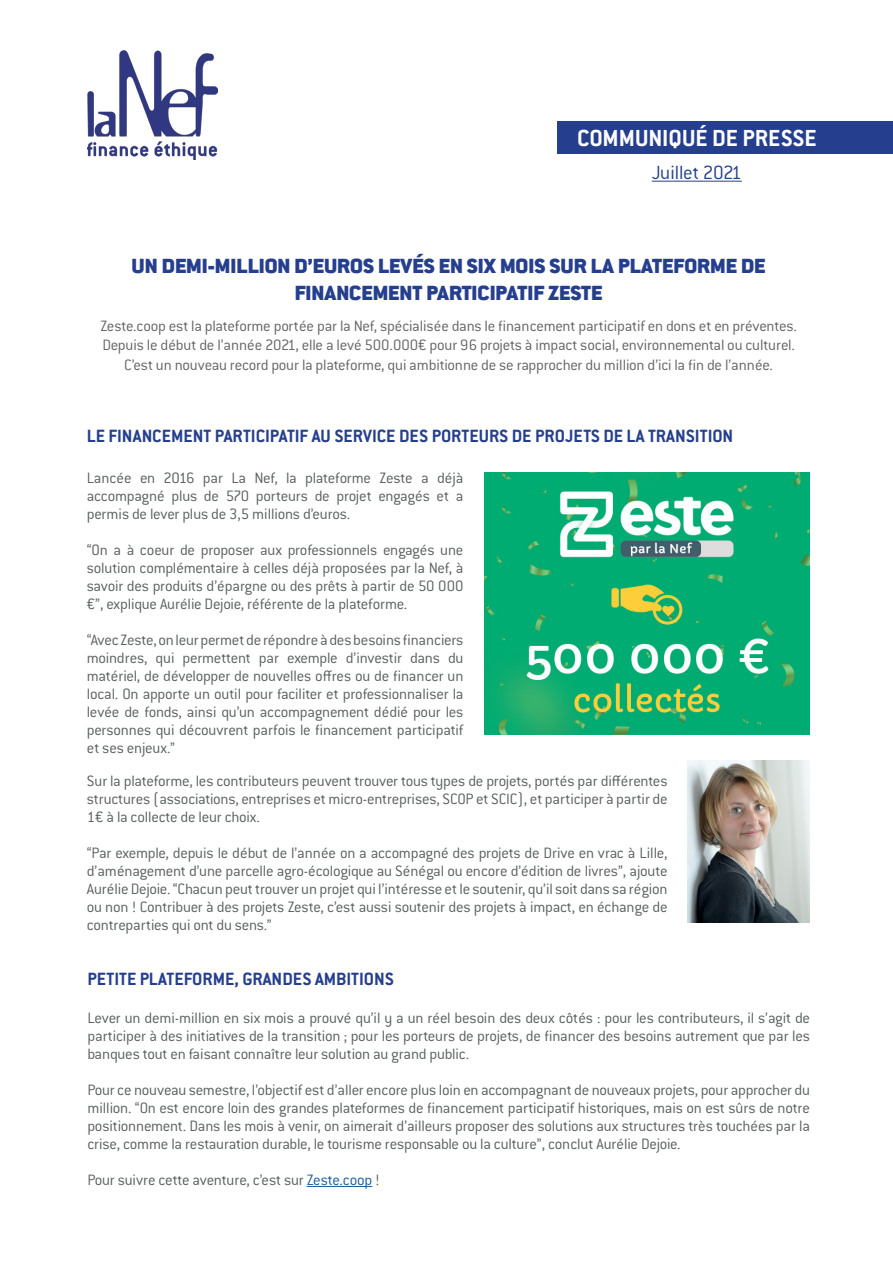
<style>
.page{position:relative;width:893px;height:1263px;background:#fff}
.page>*{position:absolute;margin:0;border:0;box-sizing:border-box;transform-origin:0 0}
.t1{font:700 25.5px "Conduit ITC Std";color:#fff}
.t2{font:900 22.5px/27px "Conduit ITC Std";color:#253f8e;text-align:center}
.t3{font:300 21px "Conduit ITC Std";letter-spacing:-.015em;color:#253f8e}
.t4{font:700 19.5px "Conduit ITC Std";color:#253f8e}
.t5{font:300 16.5px/18px "Conduit ITC Std";letter-spacing:-.015em;color:#595e5e;text-align:justify}
.t6{font:300 16.5px/19.8px "Conduit ITC Std";letter-spacing:-.015em;color:#636366;text-align:center}
.s1{color:#175d9e}
</style>
<div class="page">
<img style="left:87px;top:51px;width:130px;height:108px">
<hr style="left:307px;top:1186px;width:65px;height:1px;background:#175d9e">
<div style="left:557px;top:121px;width:336px;height:32px;background:#253f8e"></div>
<hr style="left:652px;top:181px;width:90px;height:1px;background:#253f8e">
<img style="left:484px;top:473px;width:326px;height:262px">
<img style="left:687px;top:760px;width:123px;height:162px">
<p class="t1" style="left:577px;top:122px;width:241px">COMMUNIQUÉ DE PRESSE</p>
<p class="t3" style="left:652px;top:160px;width:92px">Juillet 2021</p>
<p class="t2" style="left:132px;top:253px;width:635px">UN DEMI-MILLION D’EUROS LEVÉS EN SIX MOIS SUR LA PLATEFORME DE<br>FINANCEMENT PARTICIPATIF ZESTE</p>
<p class="t6" style="left:100px;top:315px;width:698px">Zeste.coop est la plateforme portée par la Nef, spécialisée dans le financement participatif en dons et en préventes.<br>Depuis le début de l’année 2021, elle a levé 500.000€ pour 96 projets à impact social, environnemental ou culturel.<br>C’est un nouveau record pour la plateforme, qui ambitionne de se rapprocher du million d’ici la fin de l’année.</p>
<p class="t4" style="left:87px;top:424px;width:648px">LE FINANCEMENT PARTICIPATIF AU SERVICE DES PORTEURS DE PROJETS DE LA TRANSITION</p>
<p class="t5" style="left:87px;top:468px;width:378px">Lancée en 2016 par La Nef, la plateforme Zeste a déjà accompagné plus de 570 porteurs de projet engagés et a permis de lever plus de 3,5 millions d’euros.</p>
<p class="t5" style="left:87px;top:540px;width:378px">“On a à coeur de proposer aux professionnels engagés une solution complémentaire à celles déjà proposées par la Nef, à savoir des produits d’épargne ou des prêts à partir de 50 000 €”, explique Aurélie Dejoie, référente de la plateforme.</p>
<p class="t5" style="left:87px;top:630px;width:378px">“Avec Zeste, on leur permet de répondre à des besoins financiers moindres, qui permettent par exemple d’investir dans du matériel, de développer de nouvelles offres ou de financer un local. On apporte un outil pour faciliter et professionnaliser la levée de fonds, ainsi qu’un accompagnement dédié pour les personnes qui découvrent parfois le financement participatif et ses enjeux.”</p>
<p class="t5" style="left:87px;top:772px;width:582px">Sur la plateforme, les contributeurs peuvent trouver tous types de projets, portés par différentes structures (associations, entreprises et micro-entreprises, SCOP et SCIC), et participer à partir de 1€ à la collecte de leur choix.</p>
<p class="t5" style="left:87px;top:844px;width:582px">“Par exemple, depuis le début de l’année on a accompagné des projets de Drive en vrac à Lille, d’aménagement d’une parcelle agro-écologique au Sénégal ou encore d’édition de livres”, ajoute Aurélie Dejoie. “Chacun peut trouver un projet qui l’intéresse et le soutenir, qu’il soit dans sa région ou non ! Contribuer à des projets Zeste, c’est aussi soutenir des projets à impact, en échange de contreparties qui ont du sens.”</p>
<p class="t4" style="left:87px;top:967px;width:308px">PETITE PLATEFORME, GRANDES AMBITIONS</p>
<p class="t5" style="left:87px;top:1008px;width:724px">Lever un demi-million en six mois a prouvé qu’il y a un réel besoin des deux côtés : pour les contributeurs, il s’agit de participer à des initiatives de la transition ; pour les porteurs de projets, de financer des besoins autrement que par les banques tout en faisant connaître leur solution au grand public.</p>
<p class="t5" style="left:87px;top:1080px;width:724px">Pour ce nouveau semestre, l’objectif est d’aller encore plus loin en accompagnant de nouveaux projets, pour approcher du million. “On est encore loin des grandes plateformes de financement participatif historiques, mais on est sûrs de notre positionnement. Dans les mois à venir, on aimerait d’ailleurs proposer des solutions aux structures très touchées par la crise, comme la restauration durable, le tourisme responsable ou la culture”, conclut Aurélie Dejoie.</p>
<p class="t5" style="left:87px;top:1170px;width:294px">Pour suivre cette aventure, c’est sur <span class="s1">Zeste.coop</span> !</p>
</div>
